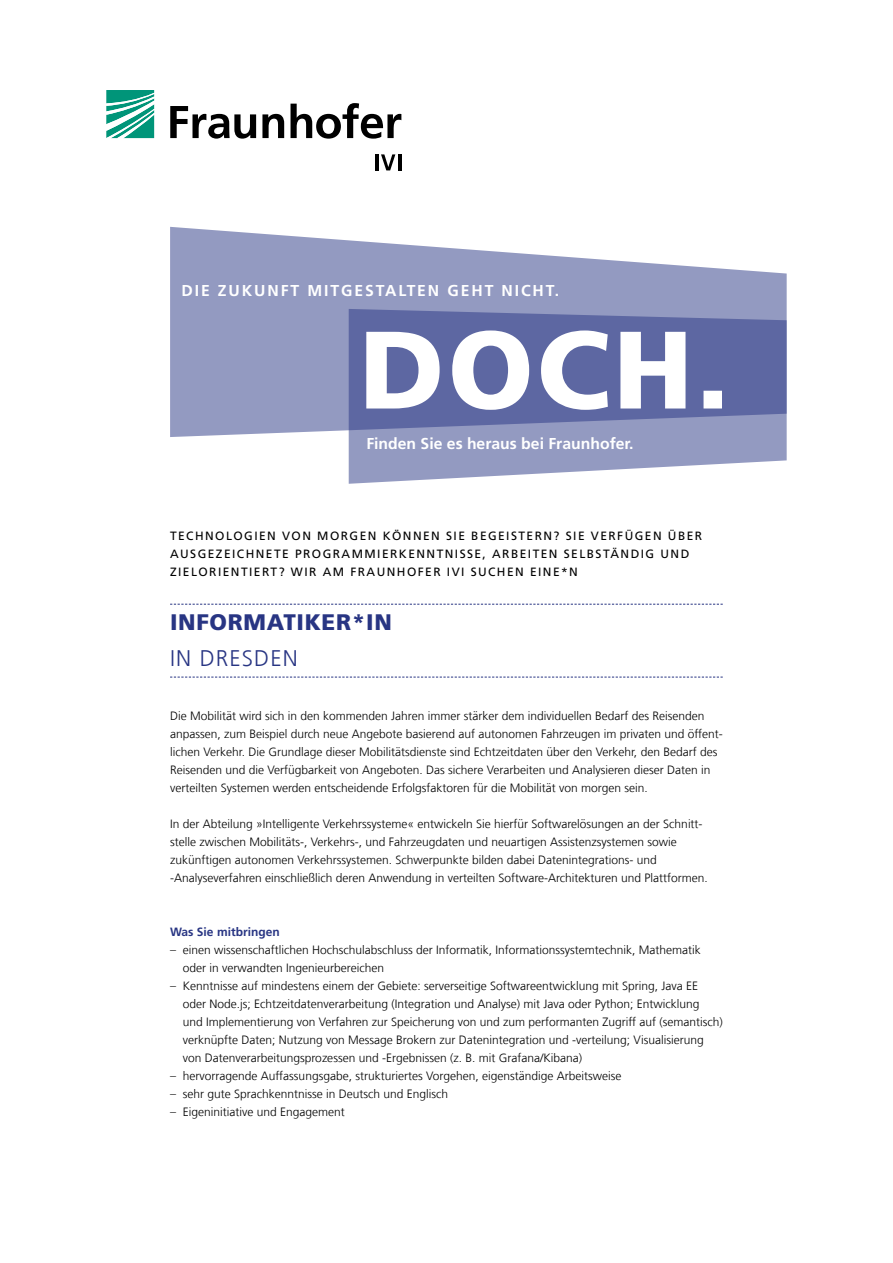
<style>
.page{position:relative;width:893px;height:1263px;background:#fff}
.page>*{position:absolute;margin:0;border:0;box-sizing:border-box;transform-origin:0 0}
.Position{font:900 22.5px/36px "Frutiger LT Com";letter-spacing:.03em;color:#283583}
.Vignette_oben{font:700 15.75px "Frutiger LT Com";letter-spacing:.12em;color:#fff}
.Vignette_unten{font:700 15.75px "Frutiger LT Com";color:#fff}
.Fließtext{font:300 12px/18px "Frutiger LT Com";color:#000}
.Ueberschrift_Fließte{font:300 12px/18px "Frutiger LT Com";color:#000}
.Einleitungstext{font:12px/18px "Frutiger LT Com";letter-spacing:.12em;color:#000}
.Ueberschrift_Fließte-2{font:700 12px "Frutiger LT Com";color:#283583}
.s1{font-weight:300}
</style>
<div class="page">
<svg style="left:170px;top:227px;width:617px;height:210px;fill:#939ac1"></svg>
<svg style="left:349px;top:309px;width:438px;height:175px;background:#8991bb"></svg>
<svg style="left:366px;top:330px;width:356px;height:80px"></svg>
<svg style="left:170px;top:604px;width:553px;height:1px"></svg>
<svg style="left:170px;top:677px;width:553px;height:1px"></svg>
<svg style="left:106px;top:90px;width:48px;height:48px"></svg>
<svg style="left:170px;top:103px;width:231px;height:36px"></svg>
<hr style="left:375px;top:154px;width:3px;height:16px;background:#000">
<svg style="left:381px;top:154px;width:14px;height:16px"></svg>
<hr style="left:398px;top:154px;width:3px;height:16px;background:#000">
<p class="Vignette_oben" style="left:181px;top:282px;width:379px">DIE ZUKUNFT MITGESTALTEN GEHT NICHT.</p>
<p class="Vignette_unten" style="left:366px;top:434px;width:269px">Finden Sie es heraus bei Fraunhofer.</p>
<p class="Einleitungstext" style="left:170px;top:527px;width:534px">TECHNOLOGIEN VON MORGEN KÖNNEN SIE BEGEISTERN? SIE VERFÜGEN ÜBER<br>AUSGEZEICHNETE PROGRAMMIERKENNTNISSE, ARBEITEN SELBSTÄNDIG UND<br>ZIELORIENTIERT? WIR AM FRAUNHOFER IVI SUCHEN EINE*N</p>
<p class="Position" style="left:170px;top:604px;width:223px">INFORMATIKER*IN<br><span class="s1">IN DRESDEN</span></p>
<p class="Fließtext" style="left:170px;top:707px;width:554px">Die Mobilität wird sich in den kommenden Jahren immer stärker dem individuellen Bedarf des Reisenden anpassen, zum Beispiel durch neue Angebote basierend auf autonomen Fahrzeugen im privaten und öffent&shy;lichen Verkehr. Die Grundlage dieser Mobilitätsdienste sind Echtzeitdaten über den Verkehr, den Bedarf des Reisenden und die Verfügbarkeit von Angeboten. Das sichere Verarbeiten und Analysieren dieser Daten in verteilten Systemen werden entscheidende Erfolgsfaktoren für die Mobilität von morgen sein.</p>
<p class="Fließtext" style="left:170px;top:815px;width:539px">In der Abteilung »Intelligente Verkehrssysteme« entwickeln Sie hierfür Softwarelösungen an der Schnitt&shy;stelle zwischen Mobilitäts-, Verkehrs-, und Fahrzeugdaten und neuartigen Assistenzsystemen sowie zukünftigen autonomen Verkehrssystemen. Schwerpunkte bilden dabei Datenintegrations- und -Analyseverfahren einschließlich deren Anwendung in verteilten Software-Architekturen und Plattformen.</p>
<p class="Ueberschrift_Fließte-2" style="left:170px;top:925px;width:111px">Was Sie mitbringen</p>
<p class="Ueberschrift_Fließte" style="left:183px;top:941px;width:520px;text-indent:-13px">– einen wissenschaftlichen Hochschulabschluss der Informatik, Informationssystemtechnik, Mathematik oder in verwandten Ingenieurbereichen</p>
<p class="Ueberschrift_Fließte" style="left:183px;top:977px;width:541px;text-indent:-13px">– Kenntnisse auf mindestens einem der Gebiete: serverseitige Softwareentwicklung mit Spring, Java EE oder Node.js; Echtzeitdatenverarbeitung (Integration und Analyse) mit Java oder Python; Entwicklung<br>und Implementierung von Verfahren zur Speicherung von und zum performanten Zugriff auf (semantisch) verknüpfte Daten; Nutzung von Message Brokern zur Datenintegration und -verteilung; Visualisierung von Datenverarbeitungsprozessen und -Ergebnissen (z. B. mit Grafana/Kibana)</p>
<p class="Ueberschrift_Fließte" style="left:170px;top:1067px;width:453px">– hervorragende Auffassungsgabe, strukturiertes Vorgehen, eigenständige Arbeitsweise</p>
<p class="Ueberschrift_Fließte" style="left:170px;top:1085px;width:280px">– sehr gute Sprachkenntnisse in Deutsch und Englisch</p>
<p class="Ueberschrift_Fließte" style="left:170px;top:1103px;width:176px">– Eigeninitiative und Engagement</p>
</div>
